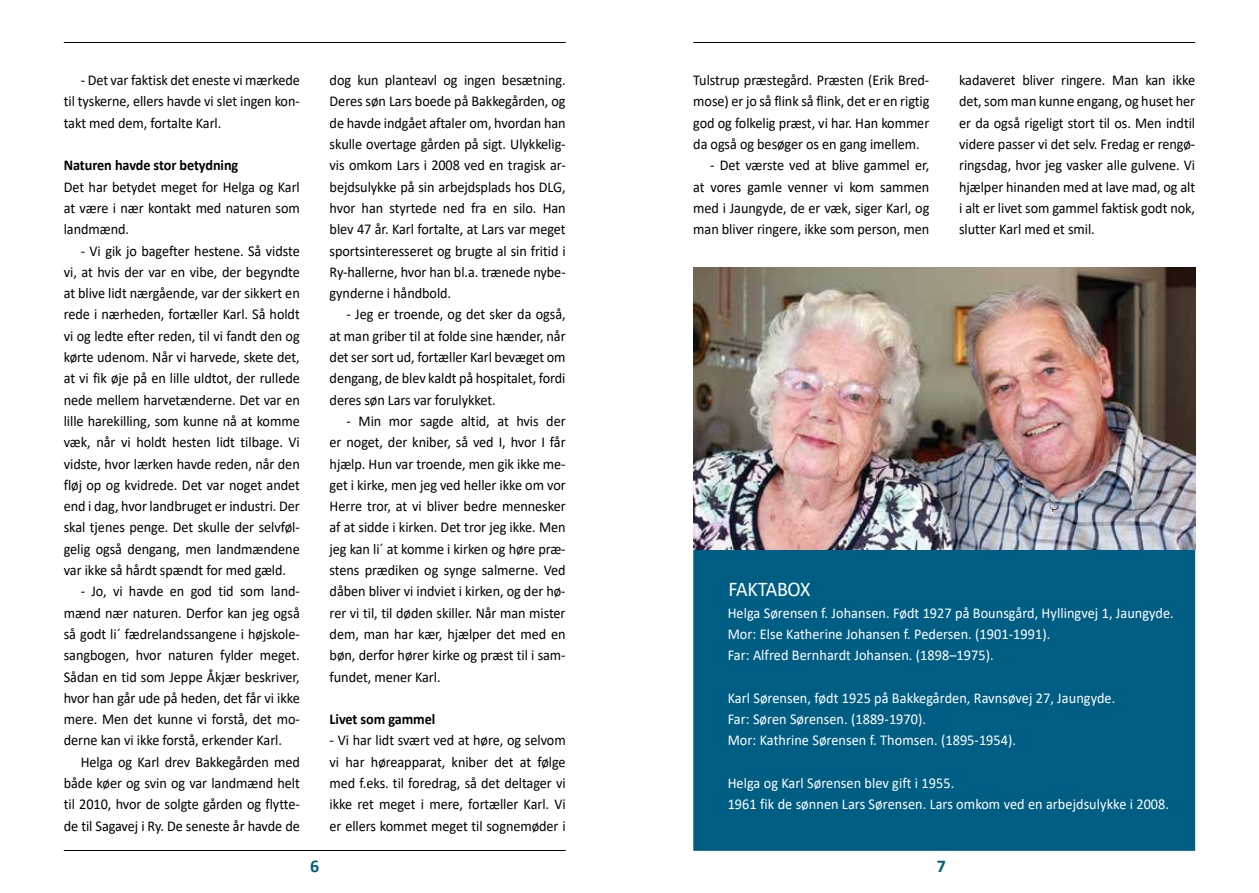
<style>
.page{position:relative;width:1259px;height:893px;background:#fff}
.page>*{position:absolute;margin:0;border:0;box-sizing:border-box;transform-origin:0 0}
.t1{font:21px "Calibri";letter-spacing:-.01em;color:#fff;scale:.95 1}
.t2{font:700 18px "Calibri";color:#005d83}
.t3{font:15px/21.3px "Calibri";letter-spacing:-.005em;color:#000;text-align:justify;scale:.95 1}
.t4{font:15px/21.3px "Calibri";letter-spacing:.005em;color:#fff;scale:.95 1}
.t5{font:700 15px "Calibri";letter-spacing:-.005em;color:#000;scale:.95 1}
</style>
<div class="page">
<hr style="left:64px;top:42px;width:502px;height:1px;background:#000">
<hr style="left:64px;top:850px;width:502px;height:1px;background:#000">
<hr style="left:693px;top:42px;width:502px;height:1px;background:#000">
<div style="left:693px;top:549px;width:502px;height:302px;background:#005d83"></div>
<img style="left:693px;top:268px;width:502px;height:281px">
<p class="t3" style="left:64px;top:69px;width:250px;text-indent:17px">- Det var faktisk det eneste vi mærkede til tyskerne, ellers havde vi slet ingen kon&shy;takt med dem, fortalte Karl.</p>
<p class="t5" style="left:64px;top:155px;width:185px">Naturen havde stor betydning</p>
<p class="t3" style="left:64px;top:176px;width:250px">Det har betydet meget for Helga og Karl at være i nær kontakt med naturen som landmænd.</p>
<p class="t3" style="left:64px;top:240px;width:250px;text-indent:17px">- Vi gik jo bagefter hestene. Så vidste vi, at hvis der var en vibe, der begyndte at blive lidt nærgående, var der sikkert en rede i nærheden, fortæller Karl. Så holdt vi og ledte efter reden, til vi fandt den og kørte udenom. Når vi harvede, skete det, at vi fik øje på en lille uldtot, der rullede nede mellem harvetænderne. Det var en lille harekilling, som kunne nå at komme væk, når vi holdt hesten lidt tilbage. Vi vidste, hvor lærken havde reden, når den fløj op og kvidrede. Det var noget andet end i dag, hvor landbruget er industri. Der skal tjenes penge. Det skulle der selvføl&shy;gelig også dengang, men landmændene var ikke så hårdt spændt for med gæld.</p>
<p class="t3" style="left:64px;top:580px;width:250px;text-indent:17px">- Jo, vi havde en god tid som land&shy;mænd nær naturen. Derfor kan jeg også så godt li´ fædrelandssangene i højskole&shy;sangbogen, hvor naturen fylder meget.<br>Sådan en tid som Jeppe Åkjær beskriver, hvor han går ude på heden, det får vi ikke mere. Men det kunne vi forstå, det mo&shy;derne kan vi ikke forstå, erkender Karl.</p>
<p class="t3" style="left:64px;top:751px;width:250px;text-indent:17px">Helga og Karl drev Bakkegården med både køer og svin og var landmænd helt til 2010, hvor de solgte gården og flytte&shy;de til Sagavej i Ry. De seneste år havde de</p>
<p class="t3" style="left:330px;top:69px;width:250px">dog kun planteavl og ingen besætning.<br>Deres søn Lars boede på Bakkegården, og de havde indgået aftaler om, hvordan han skulle overtage gården på sigt. Ulykkelig&shy;vis omkom Lars i 2008 ved en tragisk ar&shy;bejdsulykke på sin arbejdsplads hos DLG, hvor han styrtede ned fra en silo. Han blev 47 år. Karl fortalte, at Lars var meget sportsinteresseret og brugte al sin fritid i Ry-hallerne, hvor han bl.a. trænede nybe&shy;gynderne i håndbold.</p>
<p class="t3" style="left:330px;top:303px;width:250px;text-indent:17px">- Jeg er troende, og det sker da også, at man griber til at folde sine hænder, når det ser sort ud, fortæller Karl bevæget om dengang, de blev kaldt på hospitalet, fordi deres søn Lars var forulykket.</p>
<p class="t3" style="left:330px;top:410px;width:250px;text-indent:17px">- Min mor sagde altid, at hvis der er noget, der kniber, så ved I, hvor I får hjælp. Hun var troende, men gik ikke me&shy;get i kirke, men jeg ved heller ikke om vor Herre tror, at vi bliver bedre mennesker af at sidde i kirken. Det tror jeg ikke. Men jeg kan li´ at komme i kirken og høre præ&shy;stens prædiken og synge salmerne. Ved dåben bliver vi indviet i kirken, og der hø&shy;rer vi til, til døden skiller. Når man mister dem, man har kær, hjælper det med en bøn, derfor hører kirke og præst til i sam&shy;fundet, mener Karl.</p>
<p class="t5" style="left:330px;top:709px;width:113px">Livet som gammel</p>
<p class="t3" style="left:330px;top:729px;width:250px">- Vi har lidt svært ved at høre, og selvom vi har høreapparat, kniber det at følge med f.eks. til foredrag, så det deltager vi ikke ret meget i mere, fortæller Karl. Vi er ellers kommet meget til sognemøder i</p>
<p class="t3" style="left:693px;top:69px;width:250px">Tulstrup præstegård. Præsten (Erik Bred&shy;mose) er jo så flink så flink, det er en rigtig god og folkelig præst, vi har. Han kommer da også og besøger os en gang imellem.</p>
<p class="t3" style="left:693px;top:154px;width:250px;text-indent:17px">- Det værste ved at blive gammel er, at vores gamle venner vi kom sammen med i Jaungyde, de er væk, siger Karl, og man bliver ringere, ikke som person, men</p>
<p class="t3" style="left:959px;top:69px;width:250px">kadaveret bliver ringere. Man kan ikke det, som man kunne engang, og huset her er da også rigeligt stort til os. Men indtil videre passer vi det selv. Fredag er rengø&shy;ringsdag, hvor jeg vasker alle gulvene. Vi hjælper hinanden med at lave mad, og alt i alt er livet som gammel faktisk godt nok, slutter Karl med et smil.</p>
<h1 class="t1" style="left:728px;top:575px;width:88px">FAKTABOX</h1>
<p class="t4" style="left:727px;top:602px;width:471px">Helga Sørensen f. Johansen. Født 1927 på Bounsgård, Hyllingvej 1, Jaungyde.<br>Mor: Else Katherine Johansen f. Pedersen. (1901-1991).<br>Far: Alfred Bernhardt Johansen. (1898–1975).</p>
<p class="t4" style="left:727px;top:687px;width:409px">Karl Sørensen, født 1925 på Bakkegården, Ravnsøvej 27, Jaungyde.<br>Far: Søren Sørensen. (1889-1970).<br>Mor: Kathrine Sørensen f. Thomsen. (1895-1954).</p>
<p class="t4" style="left:727px;top:772px;width:466px">Helga og Karl Sørensen blev gift i 1955.<br>1961 fik de sønnen Lars Sørensen. Lars omkom ved en arbejdsulykke i 2008.</p>
<p class="t2" style="left:310px;top:854px;width:11px">6</p>
<p class="t2" style="left:937px;top:854px;width:11px">7</p>
</div>
